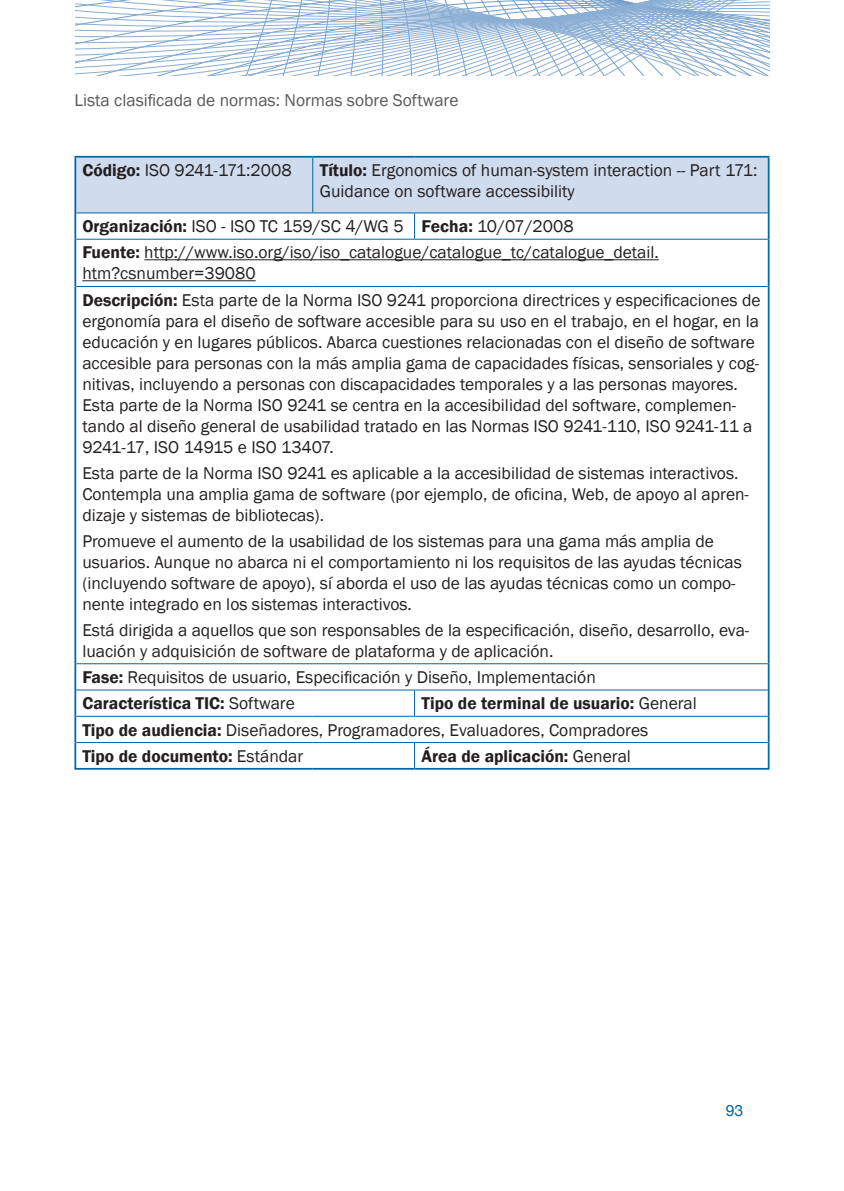
<style>
.page{position:relative;width:844px;height:1191px;background:#fff}
.page>*{position:absolute;margin:0;border:0;box-sizing:border-box;transform-origin:0 0}
.Tablatexto{font:17.5px/21px "Franklin Gothic";color:#231f20}
.Tablatitulo{font:17.5px/21px "Franklin Gothic";color:#231f20}
.Tablatexto-2{font:600 17.5px "Franklin Gothic";color:#231f20}
.t1{font:17.5px "Franklin Gothic";color:#57585a}
.t2{font:15.75px "Helvetica Neue";color:#0065a4}
.s1{font-weight:600}
.s2{font-weight:400}
</style>
<div class="page">
<svg style="left:75px;top:0;width:694px;height:76px"></svg>
<svg style="left:76px;top:240px;width:691px;height:528px"></svg>
<svg style="left:76px;top:158px;width:691px;height:81px"></svg>
<hr style="left:76px;top:239px;width:237px;height:1px;background:#0065a4">
<hr style="left:313px;top:239px;width:101px;height:1px;background:#0065a4">
<hr style="left:414px;top:239px;width:353px;height:1px;background:#0065a4">
<hr style="left:76px;top:286px;width:237px;height:1px;background:#0065a4">
<hr style="left:313px;top:286px;width:101px;height:1px;background:#0065a4">
<hr style="left:414px;top:286px;width:353px;height:1px;background:#0065a4">
<hr style="left:76px;top:663px;width:237px;height:1px;background:#0065a4">
<hr style="left:313px;top:663px;width:101px;height:1px;background:#0065a4">
<hr style="left:414px;top:663px;width:353px;height:1px;background:#0065a4">
<hr style="left:76px;top:689px;width:237px;height:1px;background:#0065a4">
<hr style="left:313px;top:689px;width:101px;height:1px;background:#0065a4">
<hr style="left:414px;top:689px;width:353px;height:1px;background:#0065a4">
<svg style="left:414px;top:690px;width:1px;height:26px"></svg>
<hr style="left:76px;top:716px;width:237px;height:1px;background:#0065a4">
<hr style="left:313px;top:716px;width:101px;height:1px;background:#0065a4">
<hr style="left:414px;top:716px;width:353px;height:1px;background:#0065a4">
<hr style="left:76px;top:742px;width:237px;height:1px;background:#0065a4">
<hr style="left:313px;top:742px;width:101px;height:1px;background:#0065a4">
<hr style="left:414px;top:742px;width:353px;height:1px;background:#0065a4">
<svg style="left:414px;top:743px;width:1px;height:25px"></svg>
<hr style="left:74px;top:213px;width:2px;height:26px;background:#0065a4">
<hr style="left:767px;top:213px;width:2px;height:26px;background:#0065a4">
<hr style="left:74px;top:239px;width:2px;height:47px;background:#0065a4">
<hr style="left:767px;top:239px;width:2px;height:47px;background:#0065a4">
<hr style="left:74px;top:286px;width:2px;height:378px;background:#0065a4">
<hr style="left:767px;top:286px;width:2px;height:378px;background:#0065a4">
<hr style="left:74px;top:664px;width:2px;height:26px;background:#0065a4">
<hr style="left:767px;top:664px;width:2px;height:26px;background:#0065a4">
<hr style="left:74px;top:690px;width:2px;height:26px;background:#0065a4">
<hr style="left:767px;top:690px;width:2px;height:26px;background:#0065a4">
<hr style="left:74px;top:716px;width:2px;height:26px;background:#0065a4">
<hr style="left:767px;top:716px;width:2px;height:26px;background:#0065a4">
<hr style="left:74px;top:742px;width:2px;height:26px;background:#0065a4">
<hr style="left:767px;top:742px;width:2px;height:26px;background:#0065a4">
<hr style="left:74px;top:768px;width:239px;height:1px;background:#0065a4">
<hr style="left:313px;top:768px;width:101px;height:1px;background:#0065a4">
<hr style="left:414px;top:768px;width:355px;height:1px;background:#0065a4">
<hr style="left:74px;top:156px;width:239px;height:2px;background:#0065a4">
<hr style="left:74px;top:158px;width:2px;height:55px;background:#0065a4">
<hr style="left:313px;top:156px;width:101px;height:2px;background:#0065a4">
<hr style="left:414px;top:156px;width:355px;height:2px;background:#0065a4">
<hr style="left:767px;top:158px;width:2px;height:55px;background:#0065a4">
<hr style="left:76px;top:212px;width:237px;height:1px;background:#0065a4">
<hr style="left:313px;top:212px;width:101px;height:1px;background:#0065a4">
<hr style="left:414px;top:212px;width:353px;height:1px;background:#0065a4">
<hr style="left:144px;top:259px;width:514px;height:1px;background:#231f20">
<hr style="left:82px;top:280px;width:174px;height:1px;background:#231f20">
<p class="t1" style="left:74px;top:90px;width:385px">Lista clasificada de normas: Normas sobre Software</p>
<p class="Tablatitulo" style="left:82px;top:160px;width:211px"><span class="s1">Código:</span> ISO 9241-171:2008</p>
<p class="Tablatitulo" style="left:320px;top:160px;width:439px"><span class="s1">Título:</span> Ergonomics of human-system interaction -- Part 171:<br>Guidance on software accessibility</p>
<p class="Tablatexto" style="left:82px;top:216px;width:323px"><span class="s1">Organización:</span> ISO - ISO TC 159/SC 4/WG 5</p>
<p class="Tablatexto" style="left:421px;top:216px;width:154px"><span class="s1">Fecha:</span> 10/07/2008</p>
<p class="Tablatexto" style="left:82px;top:242px;width:577px"><span class="s1">Fuente:</span> http://www.iso.org/iso/iso_catalogue/catalogue_tc/catalogue_detail. htm?csnumber=39080</p>
<p class="Tablatexto" style="left:82px;top:290px;width:679px"><span class="s1">Descripción:</span> Esta parte de la Norma ISO 9241 proporciona directrices y especificaciones de ergonomía para el diseño de software accesible para su uso en el trabajo, en el hogar, en la educación y en lugares públicos. Abarca cuestiones relacionadas con el diseño de software accesible para personas con la más amplia gama de capacidades físicas, sensoriales y cog&shy;nitivas, incluyendo a personas con discapacidades temporales y a las personas mayores.<br>Esta parte de la Norma ISO 9241 se centra en la accesibilidad del software, complemen&shy;tando al diseño general de usabilidad tratado en las Normas ISO 9241-110, ISO 9241-11 a 9241-17, ISO 14915 e ISO 13407.</p>
<p class="Tablatexto" style="left:82px;top:463px;width:668px">Esta parte de la Norma ISO 9241 es aplicable a la accesibilidad de sistemas interactivos.<br>Contempla una amplia gama de software (por ejemplo, de oficina, Web, de apoyo al apren&shy;dizaje y sistemas de bibliotecas).</p>
<p class="Tablatexto" style="left:82px;top:531px;width:661px">Promueve el aumento de la usabilidad de los sistemas para una gama más amplia de usuarios. Aunque no abarca ni el comportamiento ni los requisitos de las ayudas técnicas (incluyendo software de apoyo), sí aborda el uso de las ayudas técnicas como un compo&shy;nente integrado en los sistemas interactivos.</p>
<p class="Tablatexto" style="left:82px;top:620px;width:668px">Está dirigida a aquellos que son responsables de la especificación, diseño, desarrollo, eva&shy;luación y adquisición de software de plataforma y de aplicación.</p>
<p class="Tablatexto" style="left:82px;top:667px;width:515px"><span class="s1">Fase:</span> Requisitos de usuario, Especificación y Diseño, Implementación</p>
<p class="Tablatexto-2" style="left:82px;top:692px;width:214px">Característica TIC: <span class="s2">Software</span></p>
<p class="Tablatexto-2" style="left:421px;top:692px;width:277px">Tipo de terminal de usuario: <span class="s2">General</span></p>
<p class="Tablatexto" style="left:82px;top:719px;width:567px"><span class="s1">Tipo de audiencia:</span> Diseñadores, Programadores, Evaluadores, Compradores</p>
<p class="Tablatexto-2" style="left:82px;top:745px;width:222px">Tipo de documento: <span class="s2">Estándar</span></p>
<p class="Tablatexto-2" style="left:421px;top:745px;width:211px">Área de aplicación: <span class="s2">General</span></p>
<p class="t2" style="left:725px;top:1100px;width:19px">93</p>
</div>
